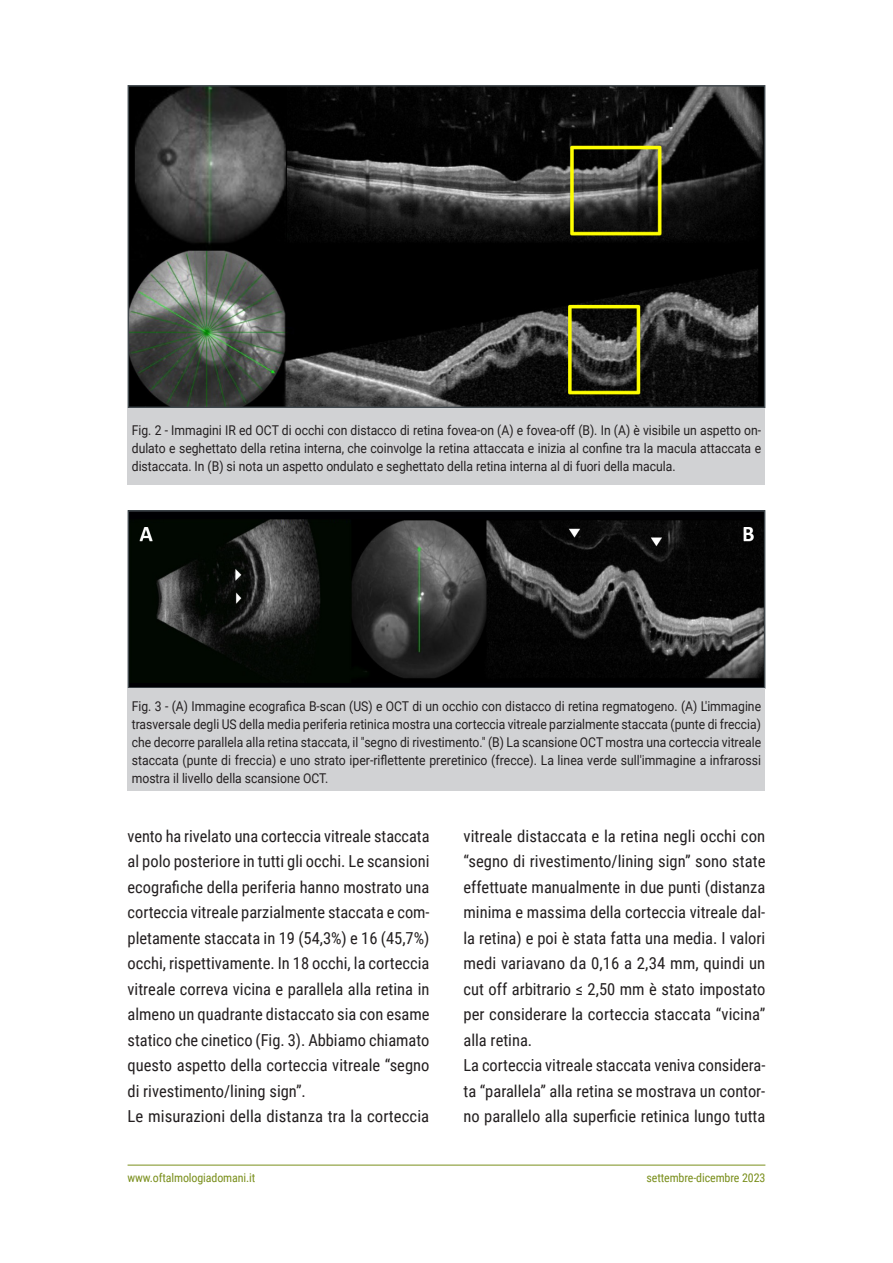
<style>
.page{position:relative;width:893px;height:1263px;background:#fff}
.page>*{position:absolute;margin:0;border:0;box-sizing:border-box;transform-origin:0 0}
.t1{font:16.5px/25.5px "Roboto Condensed";color:#231f20}
.t2{font:13.5px/18px "Roboto";color:#231f20;text-align:justify;scale:.9 1}
.t3{font:12px "Roboto Condensed";letter-spacing:-.01em;color:#7a8f1c}
</style>
<div class="page">
<hr style="left:128px;top:1165px;width:637px;height:1px;background:#7a8f1c">
<div style="left:128px;top:511px;width:637px;height:177px;background:#000003"></div>
<img style="left:139px;top:520px;width:623px;height:162px">
<div style="left:128px;top:510px;width:637px;height:179px;border:2px solid #41494e"></div>
<div style="left:128px;top:689px;width:637px;height:102px;background:#d1d2d4"></div>
<img style="left:131px;top:88px;width:631px;height:317px">
<div style="left:128px;top:85px;width:637px;height:323px;border:2px solid #41494e"></div>
<div style="left:128px;top:408px;width:637px;height:77px;background:#d1d2d4"></div>
<p class="t2" style="left:132px;top:421px;width:701px">Fig. 2 - Immagini IR ed OCT di occhi con distacco di retina fovea-on (A) e fovea-off (B). In (A) è visibile un aspetto on&shy;dulato e seghettato della retina interna, che coinvolge la retina attaccata e inizia al confine tra la macula attaccata e distaccata. In (B) si nota un aspetto ondulato e seghettato della retina interna al di fuori della macula.</p>
<p class="t2" style="left:132px;top:696px;width:701px">Fig. 3 - (A) Immagine ecografica B-scan (US) e OCT di un occhio con distacco di retina regmatogeno. (A) L'immagine trasversale degli US della media periferia retinica mostra una corteccia vitreale parzialmente staccata (punte di freccia) che decorre parallela alla retina staccata, il "segno di rivestimento." (B) La scansione OCT mostra una corteccia vitreale staccata (punte di freccia) e uno strato iper-riflettente preretinico (frecce). La linea verde sull'immagine a infrarossi mostra il livello della scansione OCT.</p>
<p class="t1" style="left:128px;top:822px;width:303px">vento ha rivelato una corteccia vitreale staccata al polo posteriore in tutti gli occhi. Le scansioni ecografiche della periferia hanno mostrato una corteccia vitreale parzialmente staccata e com&shy;pletamente staccata in 19 (54,3%) e 16 (45,7%) occhi, rispettivamente. In 18 occhi, la corteccia vitreale correva vicina e parallela alla retina in almeno un quadrante distaccato sia con esame statico che cinetico (Fig. 3). Abbiamo chiamato questo aspetto della corteccia vitreale “segno di rivestimento/lining sign”.<br>Le misurazioni della distanza tra la corteccia</p>
<p class="t1" style="left:463px;top:822px;width:303px">vitreale distaccata e la retina negli occhi con “segno di rivestimento/lining sign” sono state effettuate manualmente in due punti (distanza minima e massima della corteccia vitreale dal&shy;la retina) e poi è stata fatta una media. I valori medi variavano da 0,16 a 2,34 mm, quindi un cut off arbitrario ≤ 2,50 mm è stato impostato per considerare la corteccia staccata “vicina” alla retina.<br>La corteccia vitreale staccata veniva considera&shy;ta “parallela” alla retina se mostrava un contor&shy;no parallelo alla superficie retinica lungo tutta</p>
<p class="t3" style="left:128px;top:1169px;width:129px">www.oftalmologiadomani.it</p>
<p class="t3" style="left:646px;top:1169px;width:120px">settembre-dicembre 2023</p>
</div>
